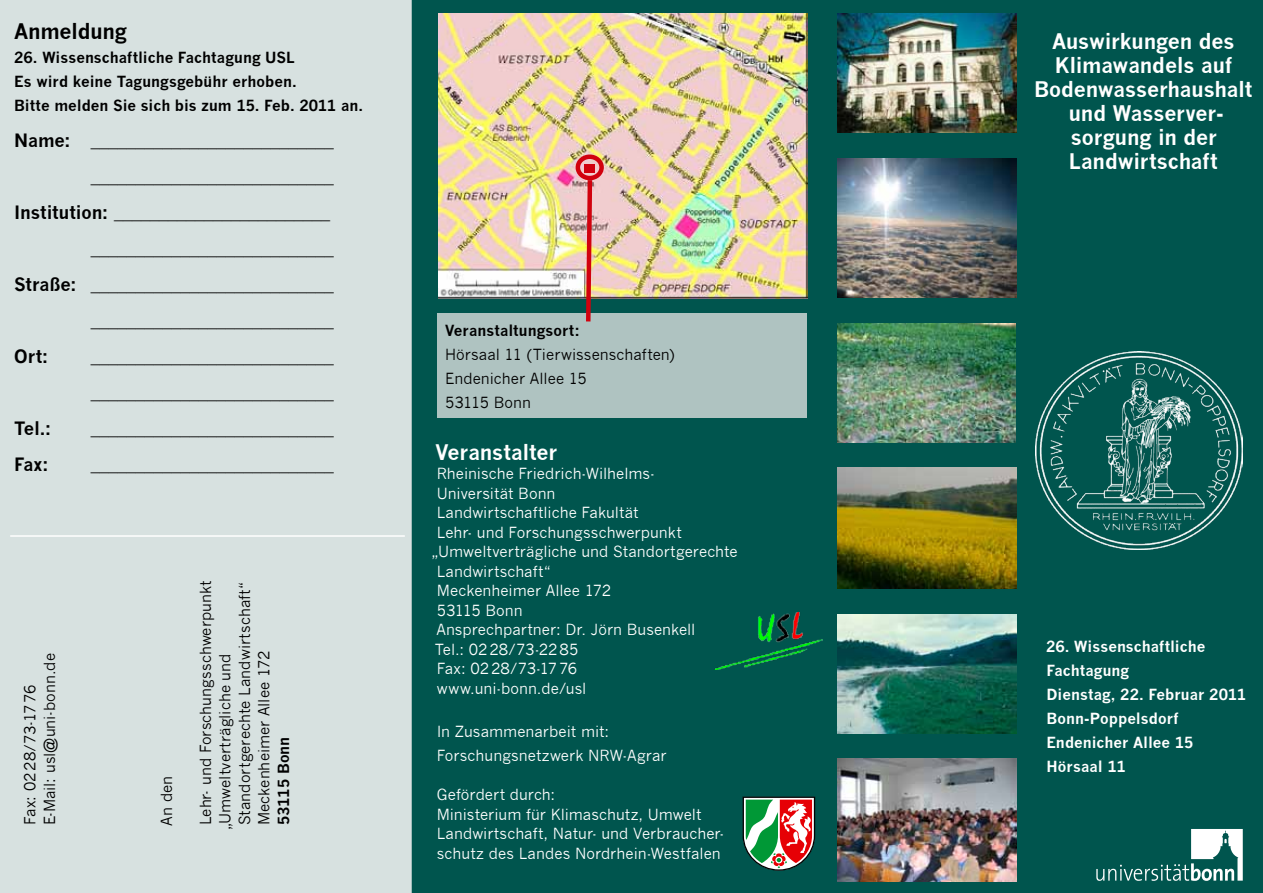
<style>
.page{position:relative;width:1263px;height:893px;background:#fff}
.page>*{position:absolute;margin:0;border:0;box-sizing:border-box;transform-origin:0 0}
.t1{font:700 21px/24px "News Gothic";letter-spacing:-.01em;color:#fff;text-align:center}
.t2{font:700 21px "News Gothic";letter-spacing:-.015em;color:#000}
.t3{font:700 18px/36px "News Gothic";letter-spacing:-.005em;color:#000}
.t4{font:15px/19.5px "News Gothic";color:#fff}
.t5{font:15px/24px "News Gothic";color:#000}
.t6{font:700 15px/24px "News Gothic";color:#000}
.t7{font:700 15px/24px "News Gothic";color:#fff}
</style>
<div class="page">
<div style="left:838px;top:0;width:425px;height:893px;background:#00554e"></div>
<img style="left:1035px;top:351px;width:207px;height:198px">
<div style="left:412px;top:0;width:426px;height:893px;background:#00554e"></div>
<div style="left:0;top:0;width:412px;height:893px;background:#d7e1e0"></div>
<img style="left:837px;top:323px;width:179px;height:119px">
<img style="left:838px;top:14px;width:178px;height:119px">
<img style="left:716px;top:612px;width:106px;height:57px">
<img style="left:439px;top:14px;width:369px;height:284px">
<div style="left:437px;top:313px;width:369px;height:105px;background:#afc3c1"></div>
<div style="left:576px;top:154px;width:28px;height:26px;border:4px solid #d1010e;border-radius:50%"></div>
<svg style="left:584px;top:176px;width:10px;height:146px"></svg>
<div style="left:585px;top:164px;width:10px;height:9px;background:#d1010e"></div>
<svg style="left:1096px;top:829px;width:147px;height:52px"></svg>
<img style="left:838px;top:614px;width:178px;height:119px">
<img style="left:838px;top:468px;width:178px;height:121px">
<hr style="left:10px;top:535px;width:395px;height:2px;background:#fff">
<img style="left:838px;top:158px;width:178px;height:140px">
<img style="left:838px;top:759px;width:178px;height:122px">
<svg style="left:743px;top:797px;width:72px;height:74px;background:#948a73"></svg>
<h1 class="t2" style="left:14px;top:18px;width:114px">Anmeldung</h1>
<p class="t6" style="left:14px;top:45px;width:350px">26. Wissenschaftliche Fachtagung USL<br>Es wird keine Tagungsgebühr erhoben.<br>Bitte melden Sie sich bis zum 15. Feb. 2011 an.</p>
<p class="t3" style="left:14px;top:122px;width:321px">Name: ___________________________</p>
<p class="t3" style="left:91px;top:158px;width:245px">___________________________</p>
<p class="t3" style="left:14px;top:194px;width:317px">Institution: ________________________</p>
<p class="t3" style="left:91px;top:230px;width:245px">___________________________</p>
<p class="t3" style="left:14px;top:266px;width:321px">Straße: ___________________________</p>
<p class="t3" style="left:91px;top:302px;width:245px">___________________________</p>
<p class="t3" style="left:14px;top:338px;width:36px">Ort:</p>
<p class="t3" style="left:91px;top:338px;width:245px">___________________________ ___________________________</p>
<p class="t3" style="left:14px;top:410px;width:39px">Tel.:</p>
<p class="t3" style="left:91px;top:410px;width:245px">___________________________</p>
<p class="t3" style="left:14px;top:446px;width:36px">Fax:</p>
<p class="t3" style="left:91px;top:446px;width:245px">___________________________</p>
<p class="t5" style="left:20px;top:825px;width:173px;line-height:19.5px;rotate:-90deg">Fax: 0228/73-1776<br>E-Mail: usl@uni-bonn.de</p>
<p class="t5" style="left:155px;top:826px;width:51px;rotate:-90deg">An den</p>
<p class="t5" style="left:194px;top:825px;width:247px;rotate:-90deg">Lehr- und Forschungsschwerpunkt</p>
<p class="t5" style="left:233px;top:825px;width:245px;rotate:-90deg">Standortgerechte Landwirtschaft“</p>
<p class="t5" style="left:252px;top:825px;width:176px;rotate:-90deg">Meckenheimer Allee 172</p>
<p class="t5" style="left:213px;top:830px;width:178px;rotate:-90deg">„Umweltverträgliche und</p>
<p class="t6" style="left:271px;top:825px;width:90px;rotate:-90deg">53115 Bonn</p>
<p class="t6" style="left:445px;top:318px;width:136px">Veranstaltungsort:</p>
<p class="t5" style="left:445px;top:342px;width:231px">Hörsaal 11 (Tierwissenschaften)<br>Endenicher Allee 15<br>53115 Bonn</p>
<h1 class="t1" style="left:435px;top:440px;width:123px">Veranstalter</h1>
<p class="t4" style="left:437px;top:464px;width:219px">Rheinische Friedrich-Wilhelms-</p>
<p class="t4" style="left:437px;top:484px;width:120px">Universität Bonn</p>
<p class="t4" style="left:437px;top:503px;width:203px">Landwirtschaftliche Fakultät</p>
<p class="t4" style="left:437px;top:523px;width:247px">Lehr- und Forschungsschwerpunkt</p>
<p class="t4" style="left:431px;top:542px;width:308px">„Umweltverträgliche und Standortgerechte</p>
<p class="t4" style="left:437px;top:562px;width:116px">Landwirtschaft“</p>
<p class="t4" style="left:437px;top:581px;width:176px">Meckenheimer Allee 172</p>
<p class="t4" style="left:437px;top:601px;width:87px">53115 Bonn</p>
<p class="t4" style="left:436px;top:620px;width:261px">Ansprechpartner: Dr. Jörn Busenkell</p>
<p class="t4" style="left:435px;top:640px;width:145px">Tel.: 0228/73-2285</p>
<p class="t4" style="left:437px;top:659px;width:142px">Fax: 0228/73-1776</p>
<p class="t4" style="left:437px;top:679px;width:151px">www.uni-bonn.de/usl</p>
<p class="t4" style="left:437px;top:720px;width:231px;line-height:24px">In Zusammenarbeit mit:<br>Forschungsnetzwerk NRW-Agrar</p>
<p class="t4" style="left:437px;top:785px;width:289px">Gefördert durch:<br>Ministerium für Klimaschutz, Umwelt Landwirtschaft, Natur- und Verbraucher&shy;schutz des Landes Nordrhein-Westfalen</p>
<h1 class="t1" style="left:1034px;top:29px;width:220px">Auswirkungen des<br>Klimawandels auf<br>Bodenwasserhaushalt und Wasserver&shy;sorgung in der<br>Landwirtschaft</h1>
<p class="t7" style="left:1046px;top:635px;width:201px">26. Wissenschaftliche<br>Fachtagung<br>Dienstag, 22. Februar 2011<br>Bonn-Poppelsdorf<br>Endenicher Allee 15<br>Hörsaal 11</p>
</div>
